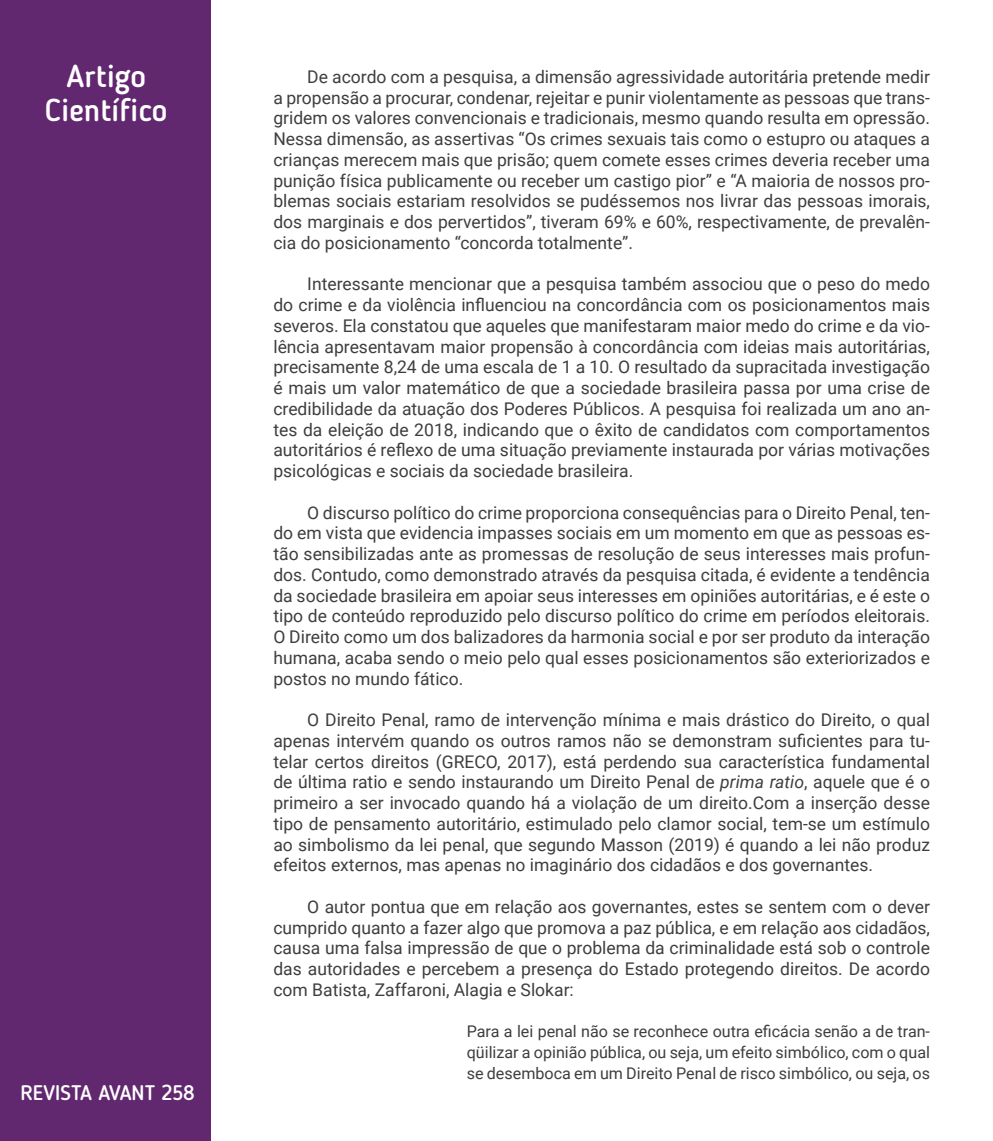
<style>
.page{position:relative;width:993px;height:1141px;background:#fff}
.page>*{position:absolute;margin:0;border:0;box-sizing:border-box;transform-origin:0 0}
.modalidade{font:500 31.5px "Blogger Sans";color:#fff}
.t1{font:500 21px "Blogger Sans";color:#fff}
.texto{font:17.5px/20.8px "Roboto";color:#3e3e3f;text-align:justify}
.Citação{font:16.1px/20.8px "Roboto";color:#3e3e3f;text-align:justify}
.s1{font-style:italic}
</style>
<div class="page">
<div style="left:0;top:0;width:210px;height:1141px;background:#61286f"></div>
<h1 class="modalidade" style="left:38px;top:56px;width:138px">modalidad</h1>
<p class="modalidade" style="left:67px;top:57px;width:81px">Artigo</p>
<p class="modalidade" style="left:45px;top:91px;width:124px">Científico</p>
<p class="t1" style="left:21px;top:1080px;width:175px">REVISTA AVANT 258</p>
<p class="texto" style="left:273px;top:66px;width:658px;text-indent:34px">De acordo com a pesquisa, a dimensão agressividade autoritária pretende medir a propensão a procurar, condenar, rejeitar e punir violentamente as pessoas que trans&shy;gridem os valores convencionais e tradicionais, mesmo quando resulta em opressão.<br>Nessa dimensão, as assertivas “Os crimes sexuais tais como o estupro ou ataques a crianças merecem mais que prisão; quem comete esses crimes deveria receber uma punição física publicamente ou receber um castigo pior” e “A maioria de nossos pro&shy;blemas sociais estariam resolvidos se pudéssemos nos livrar das pessoas imorais, dos marginais e dos pervertidos”, tiveram 69% e 60%, respectivamente, de prevalên&shy;cia do posicionamento “concorda totalmente”.</p>
<p class="texto" style="left:273px;top:273px;width:658px;text-indent:34px">Interessante mencionar que a pesquisa também associou que o peso do medo do crime e da violência influenciou na concordância com os posicionamentos mais severos. Ela constatou que aqueles que manifestaram maior medo do crime e da vio&shy;lência apresentavam maior propensão à concordância com ideias mais autoritárias, precisamente 8,24 de uma escala de 1 a 10. O resultado da supracitada investigação é mais um valor matemático de que a sociedade brasileira passa por uma crise de credibilidade da atuação dos Poderes Públicos. A pesquisa foi realizada um ano an&shy;tes da eleição de 2018, indicando que o êxito de candidatos com comportamentos autoritários é reflexo de uma situação previamente instaurada por várias motivações psicológicas e sociais da sociedade brasileira.</p>
<p class="texto" style="left:273px;top:501px;width:658px;text-indent:34px">O discurso político do crime proporciona consequências para o Direito Penal, ten&shy;do em vista que evidencia impasses sociais em um momento em que as pessoas es&shy;tão sensibilizadas ante as promessas de resolução de seus interesses mais profun&shy;dos. Contudo, como demonstrado através da pesquisa citada, é evidente a tendência da sociedade brasileira em apoiar seus interesses em opiniões autoritárias, e é este o tipo de conteúdo reproduzido pelo discurso político do crime em períodos eleitorais.<br>O Direito como um dos balizadores da harmonia social e por ser produto da interação humana, acaba sendo o meio pelo qual esses posicionamentos são exteriorizados e postos no mundo fático.</p>
<p class="texto" style="left:273px;top:709px;width:658px;text-indent:34px">O Direito Penal, ramo de intervenção mínima e mais drástico do Direito, o qual apenas intervém quando os outros ramos não se demonstram suficientes para tu&shy;telar certos direitos (GRECO, 2017), está perdendo sua característica fundamental de última ratio e sendo instaurando um Direito Penal de <span class="s1">prima ratio</span>, aquele que é o primeiro a ser invocado quando há a violação de um direito.Com a inserção desse tipo de pensamento autoritário, estimulado pelo clamor social, tem-se um estímulo ao simbolismo da lei penal, que segundo Masson (2019) é quando a lei não produz efeitos externos, mas apenas no imaginário dos cidadãos e dos governantes.</p>
<p class="texto" style="left:273px;top:895px;width:658px;text-indent:34px">O autor pontua que em relação aos governantes, estes se sentem com o dever cumprido quanto a fazer algo que promova a paz pública, e em relação aos cidadãos, causa uma falsa impressão de que o problema da criminalidade está sob o controle das autoridades e percebem a presença do Estado protegendo direitos. De acordo com Batista, Zaffaroni, Alagia e Slokar:</p>
<p class="Citação" style="left:466px;top:1020px;width:464px">Para a lei penal não se reconhece outra eficácia senão a de tran&shy;qüilizar a opinião pública, ou seja, um efeito simbólico, com o qual se desemboca em um Direito Penal de risco simbólico, ou seja, os</p>
</div>
